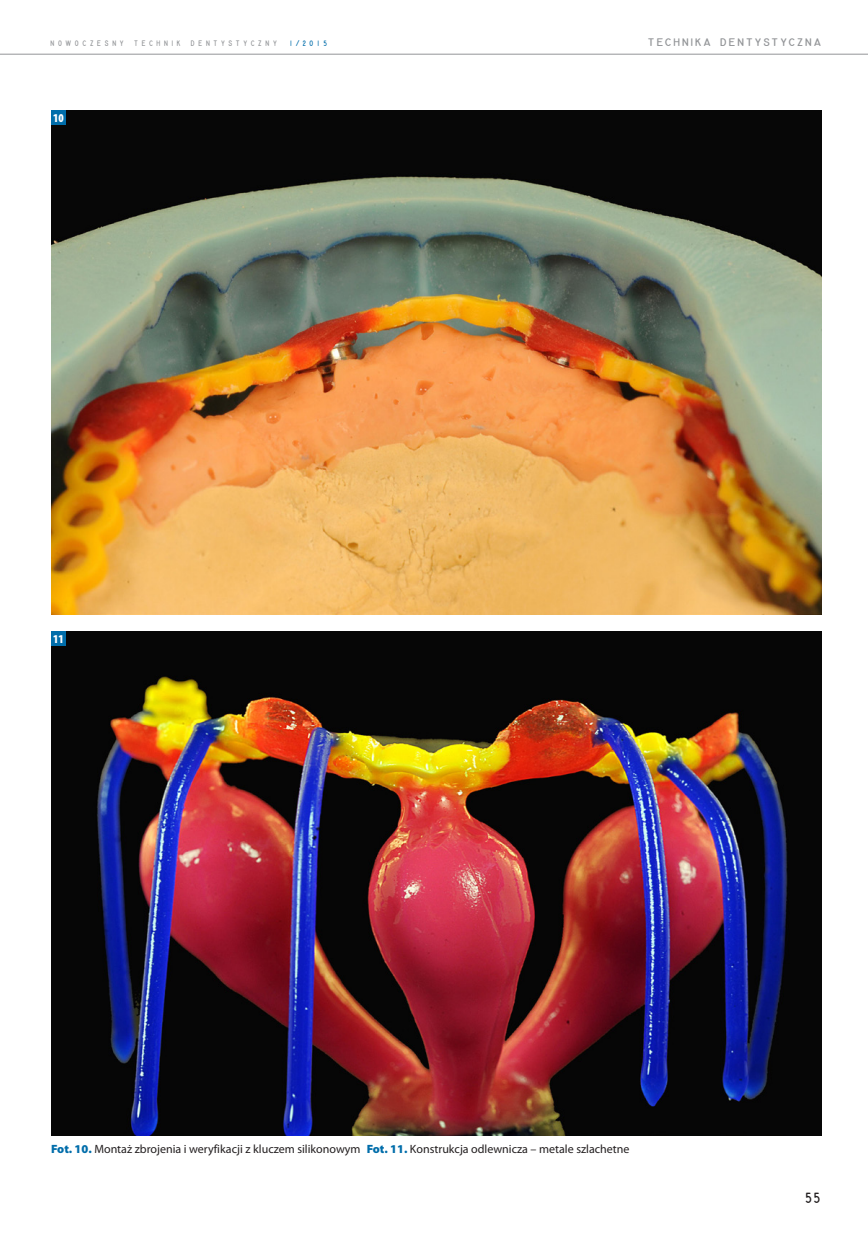
<style>
.page{position:relative;width:868px;height:1234px;background:#fff}
.page>*{position:absolute;margin:0;border:0;box-sizing:border-box;transform-origin:0 0}
.t1{font:15.75px "Gordon URWTCE Con";color:#231f20}
.podpis{font:12px "Myriad Pro";color:#231f20}
.t2{font:900 condensed 12px "Myriad Pro";color:#fff}
.t3{font:11.55px "Gordon URWTCE Con";letter-spacing:.145em;color:#939598;scale:1.25 1}
.t4{font:8.4px "Gordon URWTCE Con";letter-spacing:.445em;color:#939598}
.t5{font:8.25px "Gordon URWTCE Con";color:#006daa}
.s1{font-weight:900;color:#006daa}
</style>
<div class="page">
<img style="left:51px;top:631px;width:770px;height:503px">
<img style="left:51px;top:111px;width:770px;height:503px">
<div style="left:51px;top:631px;width:14px;height:14px;background:#006daa"></div>
<div style="left:51px;top:111px;width:14px;height:14px;background:#006daa"></div>
<hr style="left:0;top:54px;width:867px;height:1px;background:#939598">
<p class="t4" style="left:51px;top:38px;width:228px">NOWOCZESNY TECHNIK DENTYSTYCZNY</p>
<p class="t5" style="left:289px;top:38px;width:40px">1/2015</p>
<p class="t3" style="left:648px;top:36px;width:140px">TECHNIKA DENTYSTYCZNA</p>
<p class="t2" style="left:53px;top:111px;width:12px">10</p>
<p class="t2" style="left:53px;top:632px;width:12px">11</p>
<p class="podpis" style="left:51px;top:1141px;width:580px"><span class="s1">Fot. 10.</span> Montaż zbrojenia i weryfikacji z kluczem silikonowym <span class="s1">Fot. 11.</span> Konstrukcja odlewnicza – metale szlachetne</p>
<h1 class="t1" style="left:804px;top:1187px;width:18px">55</h1>
</div>
